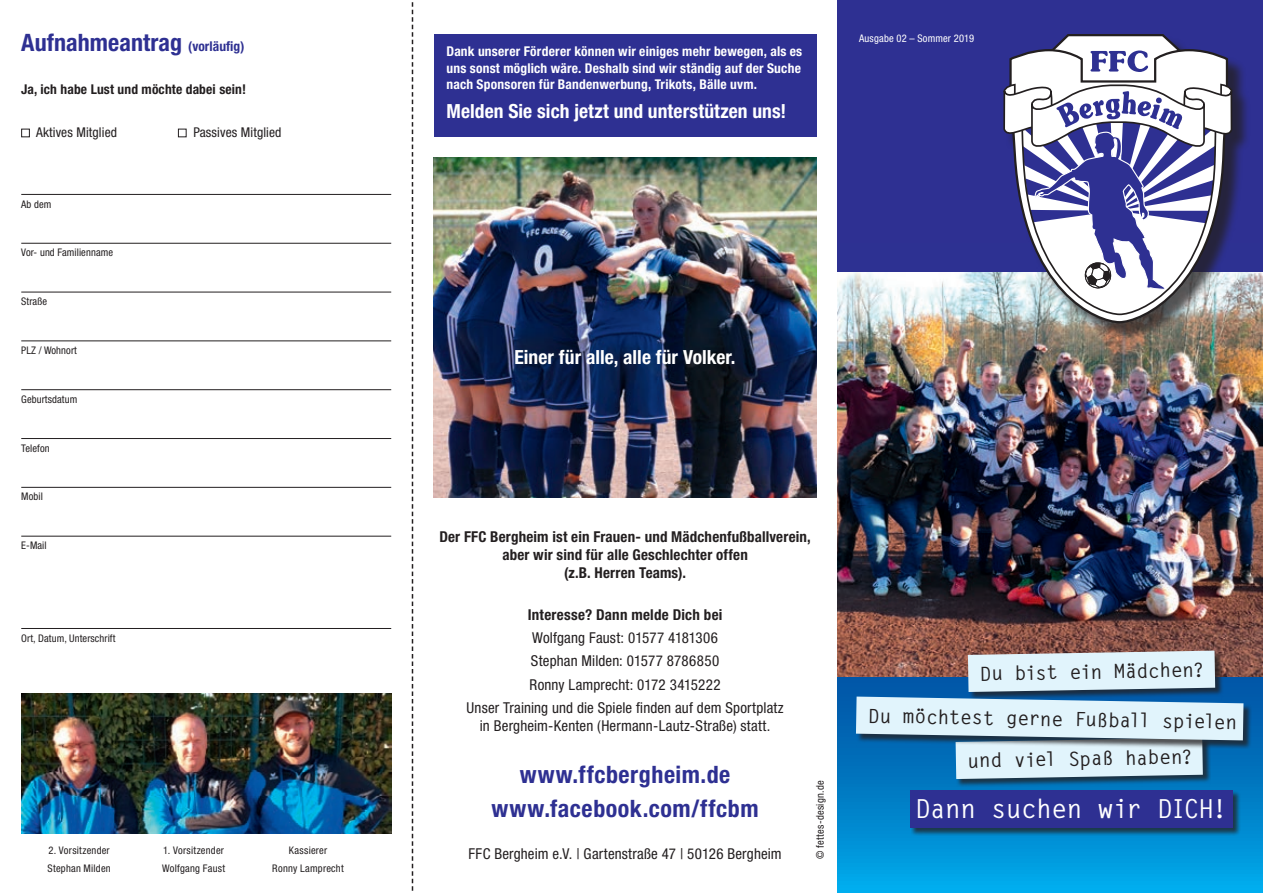
<style>
.page{position:relative;width:1263px;height:893px;background:#fff}
.page>*{position:absolute;margin:0;border:0;box-sizing:border-box;transform-origin:0 0}
.t1{font:700 26.1px "Letter Gothic Std";letter-spacing:-.025em;color:#fff}
.t2{font:700 condensed 24px/34px "Helvetica Neue LT Std";letter-spacing:.02em;color:#2e3092;text-align:center}
.t3{font:700 19.65px "Letter Gothic Std";color:#231f20}
.t4{font:700 condensed 19.5px "Helvetica Neue LT Std";letter-spacing:.005em;color:#fff}
.t5{font:condensed 15px/23.2px "Helvetica Neue LT Std";letter-spacing:.01em;color:#231f20;text-align:center}
.t6{font:700 condensed 15px/18px "Helvetica Neue LT Std";letter-spacing:.01em;color:#231f20;text-align:center}
.t7{font:700 condensed 13.5px/16.2px "Helvetica Neue LT Std";letter-spacing:.015em;color:#fff;text-align:justify}
.t8{font:700 condensed 13.5px "Helvetica Neue LT Std";letter-spacing:.01em;color:#231f20}
.t9{font:condensed 13.5px "Helvetica Neue LT Std";letter-spacing:.01em;color:#231f20}
.t10{font:condensed 10.5px/17.9px "Helvetica Neue LT Std";letter-spacing:.015em;color:#231f20}
.t11{font:condensed 10.5px "Helvetica Neue LT Std";letter-spacing:.02em;color:#fff}
.s1{font-size:13.5px}
</style>
<div class="page">
<svg style="left:838px;top:0;width:425px;height:893px;background:#1c55ac"></svg>
<img style="left:838px;top:272px;width:425px;height:404px">
<div style="left:911px;top:790px;width:329px;height:46px;background:#231f20;opacity:.75"></div>
<div style="left:910px;top:790px;width:322px;height:37px;background:#2e3092"></div>
<div style="left:956px;top:738px;width:255px;height:49px;background:#231f20;opacity:.75"></div>
<div style="left:856px;top:697px;width:396px;height:52px;background:#231f20;opacity:.75"></div>
<svg style="left:856px;top:651px;width:387px;height:128px;background:#9fbbd0"></svg>
<img style="left:434px;top:157px;width:382px;height:340px">
<hr style="left:21px;top:194px;width:370px;height:1px;background:#231f20">
<hr style="left:21px;top:243px;width:370px;height:1px;background:#231f20">
<hr style="left:21px;top:292px;width:370px;height:1px;background:#231f20">
<hr style="left:21px;top:340px;width:370px;height:1px;background:#231f20">
<hr style="left:21px;top:389px;width:370px;height:1px;background:#231f20">
<hr style="left:21px;top:438px;width:370px;height:1px;background:#231f20">
<hr style="left:21px;top:487px;width:370px;height:1px;background:#231f20">
<hr style="left:21px;top:536px;width:370px;height:1px;background:#231f20">
<hr style="left:21px;top:628px;width:370px;height:1px;background:#231f20">
<div style="left:21px;top:129px;width:9px;height:8px;border:1px solid #231f20"></div>
<div style="left:178px;top:129px;width:9px;height:8px;border:1px solid #231f20"></div>
<div style="left:434px;top:34px;width:382px;height:102px;background:#2e3092"></div>
<svg style="left:412px;top:2px;width:1px;height:889px"></svg>
<img style="left:21px;top:693px;width:370px;height:140px">
<div style="left:1006px;top:37px;width:245px;height:305px;background:#231f20;opacity:.75"></div>
<svg style="left:1008px;top:316px;width:221px;height:7px;background:#918f89"></svg>
<svg style="left:1003px;top:34px;width:229px;height:282px"></svg>
<h2 class="t2" style="left:21px;top:25px;width:225px">Aufnahmeantrag <span class="s1">(vorläufig)</span></h2>
<p class="t8" style="left:21px;top:81px;width:226px">Ja, ich habe Lust und möchte dabei sein!</p>
<p class="t9" style="left:36px;top:125px;width:82px">Aktives Mitglied</p>
<p class="t9" style="left:193px;top:125px;width:90px">Passives Mitglied</p>
<p class="t10" style="left:21px;top:195px;width:32px">Ab dem</p>
<p class="t10" style="left:21px;top:244px;width:93px">Vor- und Familienname</p>
<p class="t10" style="left:21px;top:292px;width:27px">Straße</p>
<p class="t10" style="left:21px;top:341px;width:57px">PLZ / Wohnort</p>
<p class="t10" style="left:21px;top:390px;width:58px">Geburtsdatum</p>
<p class="t10" style="left:21px;top:439px;width:30px">Telefon</p>
<p class="t10" style="left:21px;top:488px;width:23px">Mobil</p>
<p class="t7" style="left:446px;top:43px;width:357px">Dank unserer Förderer können wir einiges mehr bewegen, als es uns sonst möglich wäre. Deshalb sind wir ständig auf der Suche nach Sponsoren für Bandenwerbung, Trikots, Bälle uvm.</p>
<h3 class="t4" style="left:446px;top:99px;width:341px">Melden Sie sich jetzt und unterstützen uns!</h3>
<h3 class="t4" style="left:515px;top:345px;width:223px">Einer für alle, alle für Volker.</h3>
<p class="t6" style="left:439px;top:528px;width:373px">Der FFC Bergheim ist ein Frauen- und Mädchenfußballverein, aber wir sind für alle Geschlechter offen<br>(z.B. Herren Teams).</p>
<p class="t6" style="left:528px;top:605px;width:196px">Interesse? Dann melde Dich bei</p>
<p class="t5" style="left:466px;top:626px;width:319px">Wolfgang Faust: 01577 4181306<br>Stephan Milden: 01577 8786850<br>Ronny Lamprecht: 0172 3415222<br>Unser Training und die Spiele finden auf dem Sportplatz</p>
<p class="t5" style="left:480px;top:714px;width:292px">in Bergheim-Kenten (Hermann-Lautz-Straße) statt.</p>
<h2 class="t2" style="left:492px;top:757px;width:268px">www.ffcbergheim.de www.facebook.com/ffcbm</h2>
<p class="t10" style="left:21px;top:537px;width:27px">E-Mail</p>
<p class="t10" style="left:21px;top:629px;width:96px">Ort, Datum, Unterschrift</p>
<p class="t10" style="left:811px;top:859px;width:80px;rotate:-90deg">© fettes-design.de</p>
<p class="t10" style="left:48px;top:841px;width:63px">2. Vorsitzender</p>
<p class="t5" style="left:468px;top:842px;width:315px">FFC Bergheim e.V. | Gartenstraße 47 | 50126 Bergheim</p>
<p class="t10" style="left:47px;top:859px;width:65px">Stephan Milden</p>
<p class="t10" style="left:162px;top:841px;width:65px">1. Vorsitzender<br>Wolfgang Faust</p>
<p class="t10" style="left:272px;top:841px;width:73px;text-align:center">Kassierer<br>Ronny Lamprecht</p>
<p class="t11" style="left:859px;top:32px;width:117px">Ausgabe 02 – Sommer 2019</p>
<h3 class="t3" style="left:979px;top:661px;width:226px;rotate:-1deg">Du bist ein Mädchen?</h3>
<h3 class="t3" style="left:868px;top:703px;width:371px;rotate:1deg">Du möchtest gerne Fußball spielen</h3>
<h3 class="t3" style="left:967px;top:748px;width:227px;rotate:-1deg">und viel Spaß haben?</h3>
<h1 class="t1" style="left:915px;top:793px;width:314px">Dann suchen wir DICH!</h1>
</div>
